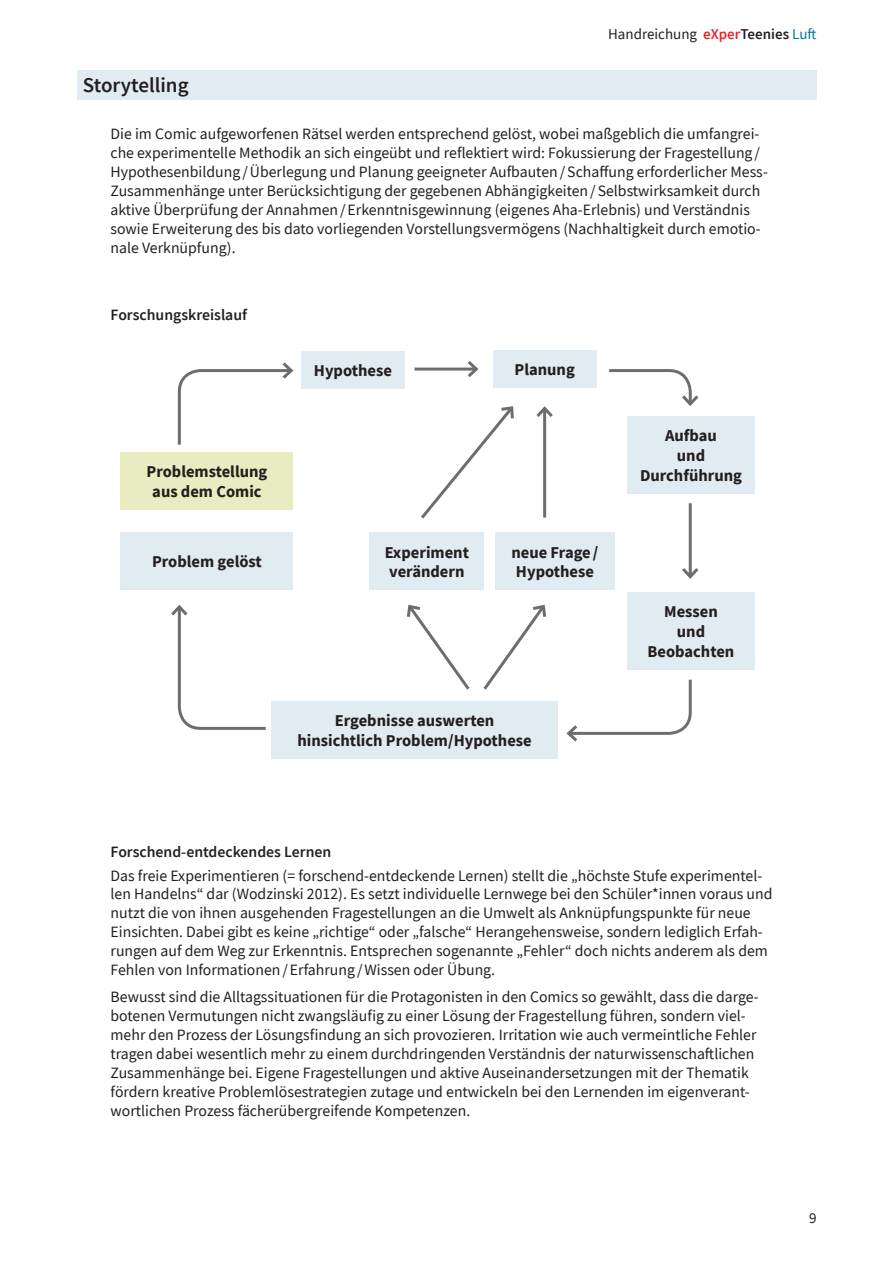
<style>
.page{position:relative;width:893px;height:1263px;background:#fff}
.page>*{position:absolute;margin:0;border:0;box-sizing:border-box;transform-origin:0 0}
.t1{font:600 21px "CV Source Sans";color:#231f20}
.t2{font:700 16.5px/19.8px "CV Source Sans";color:#231f20;text-align:center}
.t3{font:15.75px/18.9px "CV Source Sans";color:#231f20}
.t4{font:600 15.75px "CV Source Sans";color:#231f20}
.t5{font:15px "CV Source Sans";color:#231f20}
.s1{font-weight:600;color:#ee222b}
.s2{font-weight:600}
.s3{color:#00759d}
</style>
<div class="page">
<div style="left:77px;top:70px;width:739px;height:30px;background:#e0ebf2"></div>
<div style="left:301px;top:351px;width:104px;height:38px;background:#e0ebf2"></div>
<div style="left:120px;top:452px;width:173px;height:58px;background:#e8ecc0"></div>
<div style="left:493px;top:350px;width:103px;height:38px;background:#e0ebf2"></div>
<div style="left:495px;top:532px;width:119px;height:58px;background:#e0ebf2"></div>
<div style="left:369px;top:532px;width:115px;height:58px;background:#e0ebf2"></div>
<div style="left:120px;top:532px;width:173px;height:58px;background:#e0ebf2"></div>
<div style="left:627px;top:416px;width:128px;height:78px;background:#e0ebf2"></div>
<div style="left:627px;top:592px;width:128px;height:77px;background:#e0ebf2"></div>
<div style="left:271px;top:701px;width:287px;height:58px;background:#e0ebf2"></div>
<svg style="left:177px;top:362px;width:117px;height:83px"></svg>
<hr style="left:414px;top:368px;width:62px;height:3px;background:#6c6d70">
<svg style="left:464px;top:361px;width:15px;height:16px"></svg>
<svg style="left:609px;top:369px;width:90px;height:37px"></svg>
<hr style="left:689px;top:503px;width:3px;height:74px;background:#6c6d70">
<svg style="left:682px;top:565px;width:17px;height:14px"></svg>
<hr style="left:543px;top:408px;width:3px;height:110px;background:#6c6d70">
<svg style="left:536px;top:406px;width:17px;height:14px"></svg>
<svg style="left:483px;top:604px;width:64px;height:86px"></svg>
<svg style="left:407px;top:604px;width:63px;height:86px"></svg>
<svg style="left:421px;top:406px;width:93px;height:113px"></svg>
<svg style="left:566px;top:679px;width:126px;height:63px"></svg>
<svg style="left:171px;top:604px;width:95px;height:126px"></svg>
<p class="t5" style="left:608px;top:24px;width:210px">Handreichung <span class="s1">eXper</span><span class="s2">Teenies</span> <span class="s3">Luft</span></p>
<h1 class="t1" style="left:83px;top:72px;width:107px">Storytelling</h1>
<p class="t3" style="left:111px;top:125px;width:659px">Die im Comic aufgeworfenen Rätsel werden entsprechend gelöst, wobei maßgeblich die umfangrei&shy;che experimentelle Methodik an sich eingeübt und reflektiert wird: Fokussierung der Fragestellung/ Hypothesenbildung/Überlegung und Planung geeigneter Aufbauten/Schaffung erforderlicher Mess-Zusammenhänge unter Berücksichtigung der gegebenen Abhängigkeiten/Selbstwirksamkeit durch aktive Überprüfung der Annahmen/Erkenntnisgewinnung (eigenes Aha-Erlebnis) und Verständnis sowie Erweiterung des bis dato vorliegenden Vorstellungsvermögens (Nachhaltigkeit durch emotio&shy;nale Verknüpfung).</p>
<h1 class="t1" style="left:83px;top:72px;width:48px">Head</h1>
<p class="t4" style="left:111px;top:305px;width:138px">Forschungskreislauf</p>
<p class="t2" style="left:146px;top:462px;width:122px">Problemstellung aus dem Comic</p>
<p class="t2" style="left:152px;top:552px;width:111px">Problem gelöst</p>
<p class="t2" style="left:314px;top:360px;width:80px">Hypothese</p>
<p class="t2" style="left:514px;top:360px;width:62px">Planung</p>
<p class="t2" style="left:385px;top:542px;width:86px;text-align:left">Experiment verändern</p>
<p class="t2" style="left:511px;top:542px;width:89px;text-align:left">neue Frage/<br>Hypothese</p>
<p class="t2" style="left:297px;top:710px;width:236px">Ergebnisse auswerten hinsichtlich Problem/Hypothese</p>
<p class="t2" style="left:640px;top:426px;width:103px">Aufbau<br>und<br>Durchführung</p>
<p class="t2" style="left:648px;top:601px;width:88px">Messen<br>und<br>Beobachten</p>
<p class="t4" style="left:111px;top:842px;width:222px">Forschend-entdeckendes Lernen</p>
<p class="t3" style="left:111px;top:866px;width:663px">Das freie Experimentieren (= forschend-entdeckende Lernen) stellt die „höchste Stufe experimentel&shy;len Handelns“ dar (Wodzinski 2012). Es setzt individuelle Lernwege bei den Schüler*innen voraus und nutzt die von ihnen ausgehenden Fragestellungen an die Umwelt als Anknüpfungspunkte für neue Einsichten. Dabei gibt es keine „richtige“ oder „falsche“ Herangehensweise, sondern lediglich Erfah&shy;rungen auf dem Weg zur Erkenntnis. Entsprechen sogenannte „Fehler“ doch nichts anderem als dem Fehlen von Informationen/Erfahrung/Wissen oder Übung.</p>
<p class="t3" style="left:111px;top:988px;width:650px">Bewusst sind die Alltagssituationen für die Protagonisten in den Comics so gewählt, dass die darge&shy;botenen Vermutungen nicht zwangsläufig zu einer Lösung der Fragestellung führen, sondern viel&shy;mehr den Prozess der Lösungsfindung an sich provozieren. Irritation wie auch vermeintliche Fehler tragen dabei wesentlich mehr zu einem durchdringenden Verständnis der naturwissenschaftlichen Zusammenhänge bei. Eigene Fragestellungen und aktive Auseinandersetzungen mit der Thematik fördern kreative Problemlösestrategien zutage und entwickeln bei den Lernenden im eigenverant&shy;wortlichen Prozess fächerübergreifende Kompetenzen.</p>
<p class="t5" style="left:809px;top:1209px;width:9px">9</p>
</div>
